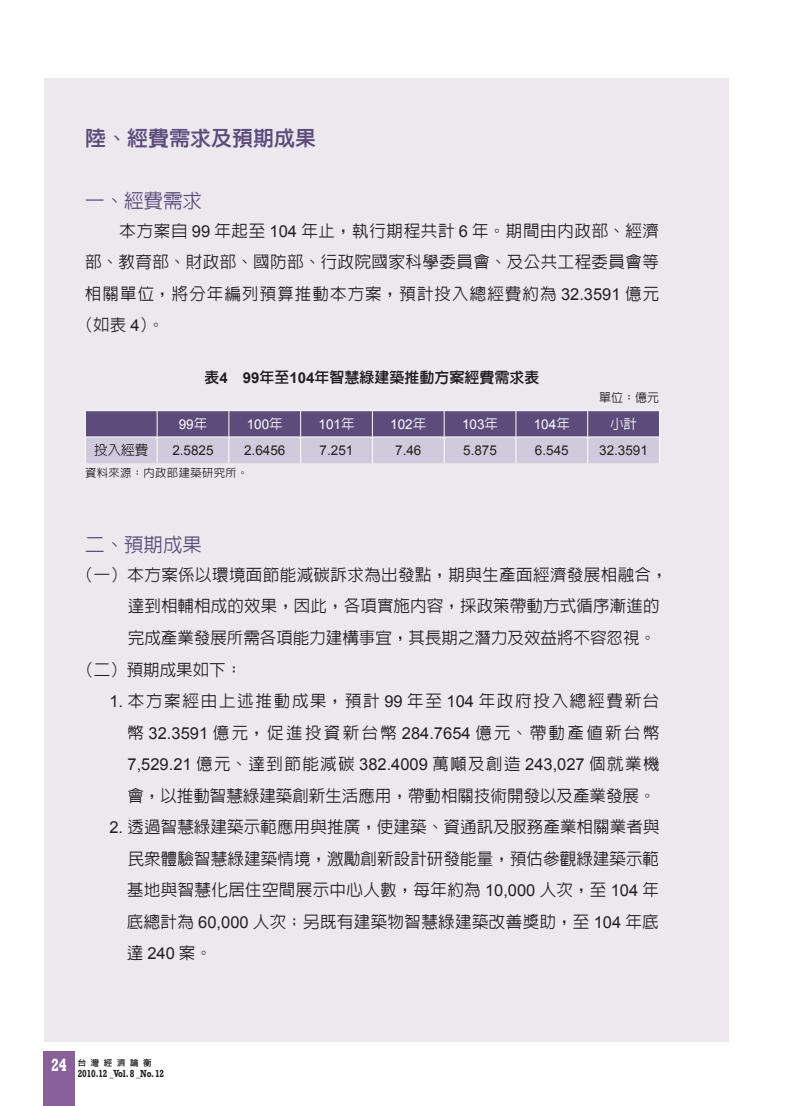
<style>
.page{position:relative;width:808px;height:1106px;background:#fff}
.page>*{position:absolute;margin:0;border:0;box-sizing:border-box;transform-origin:0 0}
.t1{font:21px "Lin Gothic Extra";color:#5c4b7b}
.t2{font:500 19.5px "Lin Gothic";color:#5c4b7b}
.t3{font:500 16.5px/31.5px "Lin Gothic";letter-spacing:.025em;color:#231f20;text-align:justify}
.t4{font:500 16.5px/31.5px "Lin Gothic";letter-spacing:.105em;color:#231f20;text-align:right}
.t5{font:500 16.5px "Lin Gothic";color:#231f20}
.t6{font:16.5px "Arial";color:#231f20}
.t7{font:500 16.5px "Lin Gothic";letter-spacing:.065em;color:#231f20}
.t8{font:15px "Lin Gothic Extra";color:#231f20}
.t9{font:13.5px "Arial";color:#231f20}
.t10{font:13.5px "Arial";color:#fff}
.t11{font:500 13.5px "Lin Gothic";color:#231f20}
.t12{font:500 13.5px "Lin Gothic";color:#fff}
.t13{font:500 12px "Lin Gothic";color:#231f20}
.t14{font:500 11.25px "Lin Gothic";letter-spacing:.04em;color:#231f20}
.t15{font:700 10.5px "Rockwell";letter-spacing:-.02em;color:#231f20;scale:.8 1}
.t16{font:8.4px "Lin Gothic Extra";letter-spacing:.555em;color:#231f20}
.s1{font-family:"Arial";font-weight:400}
.s2{font-family:"Arial";font-weight:700}
.s3{font-family:"Lin Gothic";font-weight:500}
.s4{font-family:"Rockwell";font-weight:700;font-size:18px;color:#fff}
</style>
<div class="page">
<div style="left:44px;top:78px;width:685px;height:964px;background:#ede8ee"></div>
<div style="left:43px;top:1051px;width:32px;height:55px;background:#896099"></div>
<hr style="left:85px;top:410px;width:72px;height:1px;background:#fff">
<hr style="left:157px;top:410px;width:72px;height:1px;background:#fff">
<hr style="left:229px;top:410px;width:72px;height:1px;background:#fff">
<hr style="left:301px;top:410px;width:71px;height:1px;background:#fff">
<hr style="left:372px;top:410px;width:72px;height:1px;background:#fff">
<hr style="left:444px;top:410px;width:72px;height:1px;background:#fff">
<hr style="left:516px;top:410px;width:72px;height:1px;background:#fff">
<hr style="left:588px;top:410px;width:72px;height:1px;background:#fff">
<svg style="left:85px;top:411px;width:575px;height:52px;background:#9a8fae"></svg>
<p class="t1" style="left:85px;top:127px;width:232px">陸、經費需求及預期成果</p>
<p class="t2" style="left:85px;top:190px;width:118px">一、經費需求</p>
<p class="t3" style="left:120px;top:214px;width:541px">本方案自 <span class="s1">99</span> 年起至 <span class="s1">104</span> 年止，執行期程共計 <span class="s1">6</span> 年。期間由內政部、經濟</p>
<p class="t3" style="left:85px;top:246px;width:575px">部、教育部、財政部、國防部、行政院國家科學委員會、及公共工程委員會等</p>
<p class="t7" style="left:85px;top:285px;width:576px">相關單位，將分年編列預算推動本方案，預計投入總經費約為 <span class="s1">32.3591</span> 億元</p>
<p class="t3" style="left:77px;top:309px;width:89px">（如表 <span class="s1">4</span>）。</p>
<p class="t8" style="left:205px;top:369px;width:337px">表<span class="s2">4 99</span>年至<span class="s2">104</span>年智慧綠建築推動方案經費需求表</p>
<p class="t13" style="left:599px;top:392px;width:61px">單位：億元</p>
<p class="t10" style="left:179px;top:415px;width:30px">99<span class="s3">年</span></p>
<p class="t10" style="left:247px;top:415px;width:38px">100<span class="s3">年</span></p>
<p class="t10" style="left:318px;top:415px;width:38px">101<span class="s3">年</span></p>
<p class="t10" style="left:390px;top:415px;width:38px">102<span class="s3">年</span></p>
<p class="t10" style="left:462px;top:415px;width:38px">103<span class="s3">年</span></p>
<p class="t10" style="left:534px;top:415px;width:38px">104<span class="s3">年</span></p>
<p class="t12" style="left:610px;top:417px;width:28px">小計</p>
<p class="t11" style="left:94px;top:443px;width:55px">投入經費</p>
<p class="t9" style="left:172px;top:441px;width:43px">2.5825</p>
<p class="t9" style="left:244px;top:441px;width:43px">2.6456</p>
<p class="t9" style="left:320px;top:441px;width:35px">7.251</p>
<p class="t9" style="left:395px;top:441px;width:28px">7.46</p>
<p class="t9" style="left:463px;top:441px;width:35px">5.875</p>
<p class="t9" style="left:535px;top:441px;width:35px">6.545</p>
<p class="t9" style="left:599px;top:441px;width:50px">32.3591</p>
<p class="t14" style="left:85px;top:467px;width:165px">資料來源：內政部建築研究所。</p>
<p class="t2" style="left:85px;top:534px;width:118px">二、預期成果</p>
<p class="t3" style="left:77px;top:559px;width:592px">（一）本方案係以環境面節能減碳訴求為出發點，期與生產面經濟發展相融合，</p>
<p class="t3" style="left:128px;top:590px;width:533px">達到相輔相成的效果，因此，各項實施內容，採政策帶動方式循序漸進的</p>
<p class="t5" style="left:128px;top:629px;width:530px">完成產業發展所需各項能力建構事宜，其長期之潛力及效益將不容忽視。</p>
<p class="t3" style="left:77px;top:653px;width:167px">（二）預期成果如下：</p>
<p class="t4" style="left:109px;top:685px;width:552px"><span class="s1">1.</span> 本方案經由上述推動成果，預計 <span class="s1">99</span> 年至 <span class="s1">104</span> 年政府投入總經費新台幣 <span class="s1">32.3591</span> 億元，促進投資新台幣 <span class="s1">284.7654</span> 億元、帶動產值新台幣</p>
<p class="t6" style="left:127px;top:753px;width:533px">7,529.21 <span class="s3">億元、達到節能減碳</span> 382.4009 <span class="s3">萬噸及創造</span> 243,027 <span class="s3">個就業機</span></p>
<p class="t5" style="left:127px;top:786px;width:529px">會，以推動智慧綠建築創新生活應用，帶動相關技術開發以及產業發展。</p>
<p class="t3" style="left:127px;top:811px;width:534px;text-indent:-17px"><span class="s1">2.</span> 透過智慧綠建築示範應用與推廣，使建築、資通訊及服務產業相關業者與民眾體驗智慧綠建築情境，激勵創新設計研發能量，預估參觀綠建築示範基地與智慧化居住空間展示中心人數，每年約為 <span class="s1">10,000</span> 人次，至 <span class="s1">104</span> 年底總計為 <span class="s1">60,000</span> 人次；另既有建築物智慧綠建築改善獎助，至 <span class="s1">104</span> 年底達 <span class="s1">240</span> 案。</p>
<p class="t16" style="left:51px;top:1058px;width:102px"><span class="s4">24</span> 台灣經濟論衡</p>
<p class="t15" style="left:78px;top:1067px;width:110px">2010.12 _Vol. 8 _No. 12</p>
</div>
